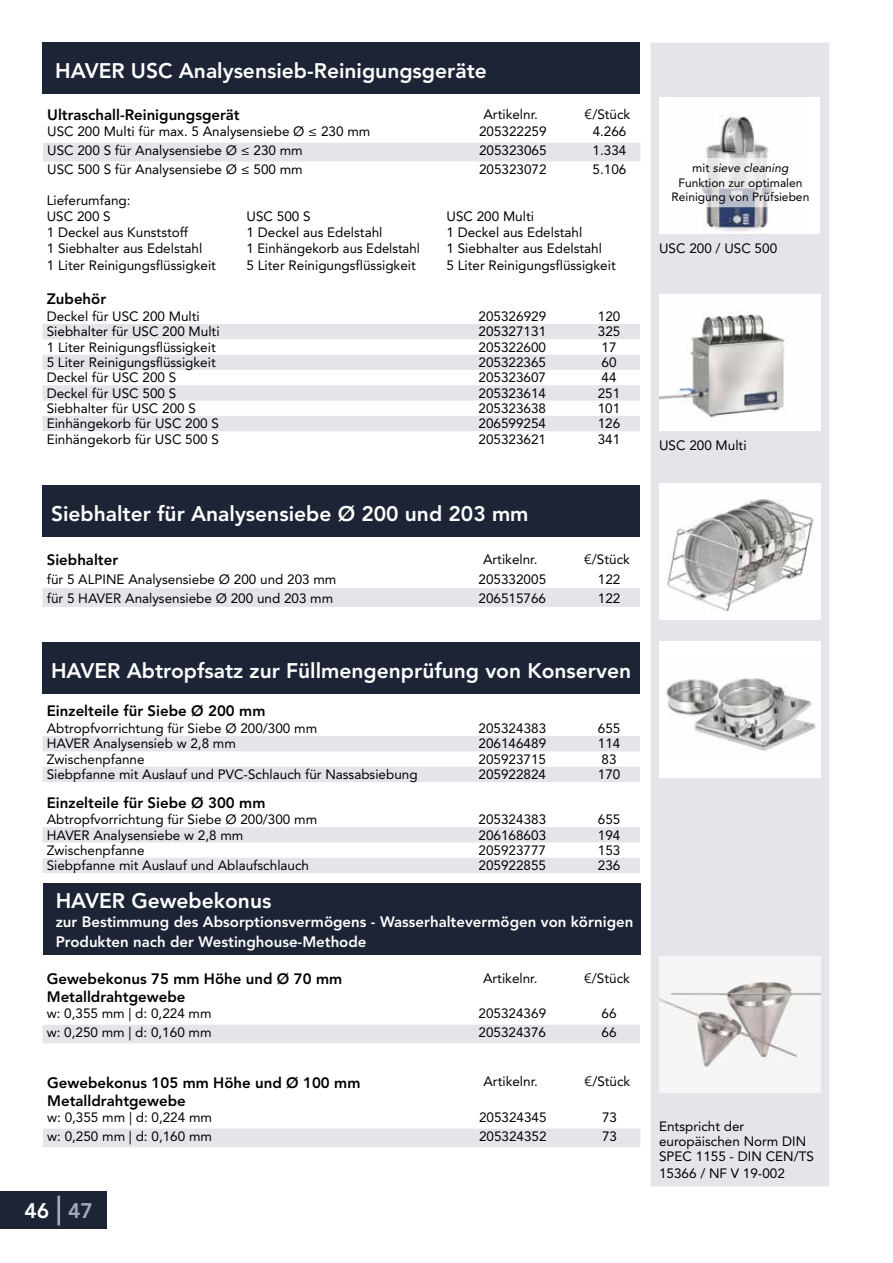
<style>
.page{position:relative;width:893px;height:1263px;background:#fff}
.page>*{position:absolute;margin:0;border:0;box-sizing:border-box;transform-origin:0 0}
.t1{font:800 21px "Avenir LT Std";color:#fff}
.t2{font:800 15px/18px "Avenir LT Std";color:#000}
.t3{font:800 15px/19.5px "Avenir LT Std";color:#fff}
.t4{font:13.5px/16.2px "Avenir LT Std";color:#000}
.t5{font:12px/14.4px "Avenir LT Std";color:#000;text-align:center}
.s1{color:#a3a9b9}
.s2{font-style:italic}
</style>
<div class="page">
<div style="left:651px;top:43px;width:178px;height:1143px;background:#e3e5eb"></div>
<div style="left:0;top:1192px;width:106px;height:37px;background:#1c2435"></div>
<hr style="left:57px;top:1196px;width:3px;height:29px;background:#a3a9b9">
<div style="left:43px;top:1128px;width:597px;height:19px;background:#e3e5eb"></div>
<div style="left:43px;top:1025px;width:597px;height:18px;background:#e3e5eb"></div>
<div style="left:659px;top:98px;width:161px;height:136px;background:#fff"></div>
<img style="left:702px;top:115px;width:69px;height:117px">
<svg style="left:701px;top:158px;width:72px;height:49px"></svg>
<div style="left:659px;top:294px;width:162px;height:136px;background:#fff"></div>
<img style="left:659px;top:311px;width:130px;height:107px">
<img style="left:659px;top:484px;width:161px;height:136px">
<div style="left:659px;top:642px;width:162px;height:136px;background:#fff"></div>
<img style="left:666px;top:676px;width:150px;height:75px">
<img style="left:659px;top:957px;width:162px;height:136px">
<div style="left:43px;top:883px;width:597px;height:72px;background:#1c2435"></div>
<div style="left:43px;top:143px;width:597px;height:18px;background:#e3e5eb"></div>
<div style="left:43px;top:486px;width:597px;height:51px;background:#1c2435"></div>
<div style="left:43px;top:588px;width:597px;height:19px;background:#e3e5eb"></div>
<div style="left:43px;top:642px;width:597px;height:51px;background:#1c2435"></div>
<div style="left:43px;top:43px;width:597px;height:51px;background:#1c2435"></div>
<svg style="left:43px;top:736px;width:597px;height:46px"></svg>
<svg style="left:43px;top:827px;width:597px;height:46px"></svg>
<svg style="left:43px;top:324px;width:597px;height:107px;fill:#e3e5eb"></svg>
<h1 class="t1" style="left:55px;top:58px;width:433px">HAVER USC Analysensieb-Reinigungsgeräte</h1>
<p class="t2" style="left:47px;top:106px;width:194px">Ultraschall-Reinigungsgerät</p>
<p class="t4" style="left:483px;top:106px;width:56px">Artikelnr.</p>
<p class="t4" style="left:584px;top:106px;width:47px">€/Stück</p>
<p class="t4" style="left:47px;top:124px;width:325px">USC 200 Multi für max. 5 Analysensiebe Ø ≤ 230 mm</p>
<p class="t4" style="left:479px;top:124px;width:69px">205322259</p>
<p class="t4" style="left:593px;top:124px;width:35px">4.266</p>
<p class="t4" style="left:47px;top:142px;width:257px">USC 200 S für Analysensiebe Ø ≤ 230 mm</p>
<p class="t4" style="left:479px;top:142px;width:69px">205323065</p>
<p class="t4" style="left:593px;top:142px;width:35px">1.334</p>
<p class="t4" style="left:47px;top:161px;width:257px">USC 500 S für Analysensiebe Ø ≤ 500 mm</p>
<p class="t4" style="left:479px;top:161px;width:69px">205323072</p>
<p class="t4" style="left:593px;top:161px;width:35px">5.106</p>
<p class="t4" style="left:47px;top:192px;width:171px">Lieferumfang:<br>USC 200 S<br>1 Deckel aus Kunststoff<br>1 Siebhalter aus Edelstahl<br>1 Liter Reinigungsflüssigkeit</p>
<p class="t4" style="left:247px;top:208px;width:175px">USC 500 S<br>1 Deckel aus Edelstahl<br>1 Einhängekorb aus Edelstahl<br>5 Liter Reinigungsflüssigkeit</p>
<p class="t4" style="left:446px;top:208px;width:171px">USC 200 Multi<br>1 Deckel aus Edelstahl<br>1 Siebhalter aus Edelstahl<br>5 Liter Reinigungsflüssigkeit</p>
<p class="t2" style="left:47px;top:290px;width:61px">Zubehör</p>
<p class="t4" style="left:47px;top:308px;width:155px">Deckel für USC 200 Multi</p>
<p class="t4" style="left:479px;top:308px;width:69px">205326929</p>
<p class="t4" style="left:598px;top:308px;width:24px">120</p>
<p class="t4" style="left:47px;top:324px;width:174px">Siebhalter für USC 200 Multi</p>
<p class="t4" style="left:479px;top:324px;width:69px">205327131</p>
<p class="t4" style="left:598px;top:324px;width:24px">325</p>
<p class="t4" style="left:47px;top:339px;width:171px">1 Liter Reinigungsflüssigkeit</p>
<p class="t4" style="left:479px;top:339px;width:69px">205322600</p>
<p class="t4" style="left:602px;top:339px;width:17px">17</p>
<p class="t4" style="left:47px;top:354px;width:171px">5 Liter Reinigungsflüssigkeit</p>
<p class="t4" style="left:479px;top:354px;width:69px">205322365</p>
<p class="t4" style="left:602px;top:354px;width:17px">60</p>
<p class="t4" style="left:47px;top:370px;width:131px">Deckel für USC 200 S</p>
<p class="t4" style="left:479px;top:370px;width:69px">205323607</p>
<p class="t4" style="left:602px;top:370px;width:17px">44</p>
<p class="t4" style="left:47px;top:385px;width:131px">Deckel für USC 500 S</p>
<p class="t4" style="left:479px;top:385px;width:69px">205323614</p>
<p class="t4" style="left:598px;top:385px;width:24px">251</p>
<p class="t4" style="left:47px;top:400px;width:151px">Siebhalter für USC 200 S</p>
<p class="t4" style="left:479px;top:400px;width:69px">205323638</p>
<p class="t4" style="left:598px;top:400px;width:24px">101</p>
<p class="t4" style="left:47px;top:416px;width:174px">Einhängekorb für USC 200 S</p>
<p class="t4" style="left:478px;top:416px;width:69px">206599254</p>
<p class="t4" style="left:598px;top:416px;width:24px">126</p>
<p class="t4" style="left:47px;top:431px;width:174px">Einhängekorb für USC 500 S</p>
<p class="t4" style="left:478px;top:431px;width:69px">205323621</p>
<p class="t4" style="left:598px;top:431px;width:24px">341</p>
<h1 class="t1" style="left:51px;top:502px;width:479px">Siebhalter für Analysensiebe Ø 200 und 203 mm</h1>
<p class="t2" style="left:47px;top:551px;width:73px">Siebhalter</p>
<p class="t4" style="left:483px;top:551px;width:56px">Artikelnr.</p>
<p class="t4" style="left:584px;top:551px;width:47px">€/Stück</p>
<p class="t4" style="left:47px;top:572px;width:291px">für 5 ALPINE Analysensiebe Ø 200 und 203 mm</p>
<p class="t4" style="left:479px;top:572px;width:69px">205332005</p>
<p class="t4" style="left:598px;top:572px;width:24px">122</p>
<p class="t4" style="left:47px;top:590px;width:288px">für 5 HAVER Analysensiebe Ø 200 und 203 mm</p>
<p class="t4" style="left:479px;top:590px;width:69px">206515766</p>
<p class="t4" style="left:598px;top:590px;width:24px">122</p>
<h1 class="t1" style="left:51px;top:658px;width:582px">HAVER Abtropfsatz zur Füllmengenprüfung von Konserven</h1>
<p class="t2" style="left:47px;top:702px;width:220px">Einzelteile für Siebe Ø 200 mm</p>
<p class="t4" style="left:47px;top:720px;width:272px">Abtropfvorrichtung für Siebe Ø 200/300 mm</p>
<p class="t4" style="left:479px;top:720px;width:69px">205324383</p>
<p class="t4" style="left:598px;top:720px;width:24px">655</p>
<p class="t4" style="left:47px;top:736px;width:191px">HAVER Analysensieb w 2,8 mm</p>
<p class="t4" style="left:479px;top:736px;width:69px">206146489</p>
<p class="t4" style="left:598px;top:736px;width:24px">114</p>
<p class="t4" style="left:47px;top:751px;width:99px">Zwischenpfanne</p>
<p class="t4" style="left:479px;top:751px;width:69px">205923715</p>
<p class="t4" style="left:602px;top:751px;width:17px">83</p>
<p class="t4" style="left:47px;top:766px;width:372px">Siebpfanne mit Auslauf und PVC-Schlauch für Nassabsiebung</p>
<p class="t4" style="left:479px;top:766px;width:69px">205922824</p>
<p class="t4" style="left:598px;top:766px;width:24px">170</p>
<p class="t2" style="left:47px;top:793px;width:220px">Einzelteile für Siebe Ø 300 mm</p>
<p class="t4" style="left:47px;top:811px;width:272px">Abtropfvorrichtung für Siebe Ø 200/300 mm</p>
<p class="t4" style="left:479px;top:811px;width:69px">205324383</p>
<p class="t4" style="left:598px;top:811px;width:24px">655</p>
<p class="t4" style="left:47px;top:827px;width:198px">HAVER Analysensiebe w 2,8 mm</p>
<p class="t4" style="left:479px;top:827px;width:69px">206168603</p>
<p class="t4" style="left:598px;top:827px;width:24px">194</p>
<p class="t4" style="left:47px;top:842px;width:99px">Zwischenpfanne</p>
<p class="t4" style="left:479px;top:842px;width:69px">205923777</p>
<p class="t4" style="left:598px;top:842px;width:24px">153</p>
<p class="t4" style="left:47px;top:857px;width:264px">Siebpfanne mit Auslauf und Ablaufschlauch</p>
<p class="t4" style="left:479px;top:857px;width:69px">205922855</p>
<p class="t4" style="left:598px;top:857px;width:24px">236</p>
<h1 class="t1" style="left:56px;top:888px;width:217px">HAVER Gewebekonus</h1>
<p class="t3" style="left:56px;top:912px;width:579px">zur Bestimmung des Absorptionsvermögens - Wasserhaltevermögen von körnigen<br>Produkten nach der Westinghouse-Methode</p>
<p class="t2" style="left:47px;top:969px;width:297px">Gewebekonus 75 mm Höhe und Ø 70 mm<br>Metalldrahtgewebe</p>
<p class="t4" style="left:483px;top:970px;width:56px">Artikelnr.</p>
<p class="t4" style="left:584px;top:970px;width:47px">€/Stück</p>
<p class="t4" style="left:47px;top:1005px;width:166px">w: 0,355 mm | d: 0,224 mm</p>
<p class="t4" style="left:479px;top:1005px;width:69px">205324369</p>
<p class="t4" style="left:602px;top:1005px;width:17px">66</p>
<p class="t4" style="left:47px;top:1024px;width:166px">w: 0,250 mm | d: 0,160 mm</p>
<p class="t4" style="left:479px;top:1024px;width:69px">205324376</p>
<p class="t4" style="left:602px;top:1024px;width:17px">66</p>
<p class="t2" style="left:47px;top:1073px;width:315px">Gewebekonus 105 mm Höhe und Ø 100 mm<br>Metalldrahtgewebe</p>
<p class="t4" style="left:483px;top:1074px;width:56px">Artikelnr.</p>
<p class="t4" style="left:584px;top:1074px;width:47px">€/Stück</p>
<p class="t4" style="left:47px;top:1109px;width:166px">w: 0,355 mm | d: 0,224 mm</p>
<p class="t4" style="left:479px;top:1109px;width:69px">205324345</p>
<p class="t4" style="left:602px;top:1109px;width:17px">73</p>
<p class="t4" style="left:47px;top:1128px;width:166px">w: 0,250 mm | d: 0,160 mm</p>
<p class="t4" style="left:479px;top:1128px;width:69px">205324352</p>
<p class="t4" style="left:602px;top:1128px;width:17px">73</p>
<h1 class="t1" style="left:24px;top:1198px;width:70px">46 <span class="s1">47</span></h1>
<p class="t5" style="left:671px;top:161px;width:139px">mit <span class="s2">sieve cleaning<br></span>Funktion zur optimalen<br>Reinigung von Prüfsieben</p>
<p class="t4" style="left:659px;top:240px;width:120px">USC 200 / USC 500</p>
<p class="t4" style="left:659px;top:437px;width:89px">USC 200 Multi</p>
<p class="t4" style="left:659px;top:1119px;width:156px;line-height:15px">Entspricht der europäischen Norm DIN<br>SPEC 1155 - DIN CEN/TS</p>
<p class="t4" style="left:659px;top:1165px;width:127px">15366 / NF V 19-002</p>
</div>
